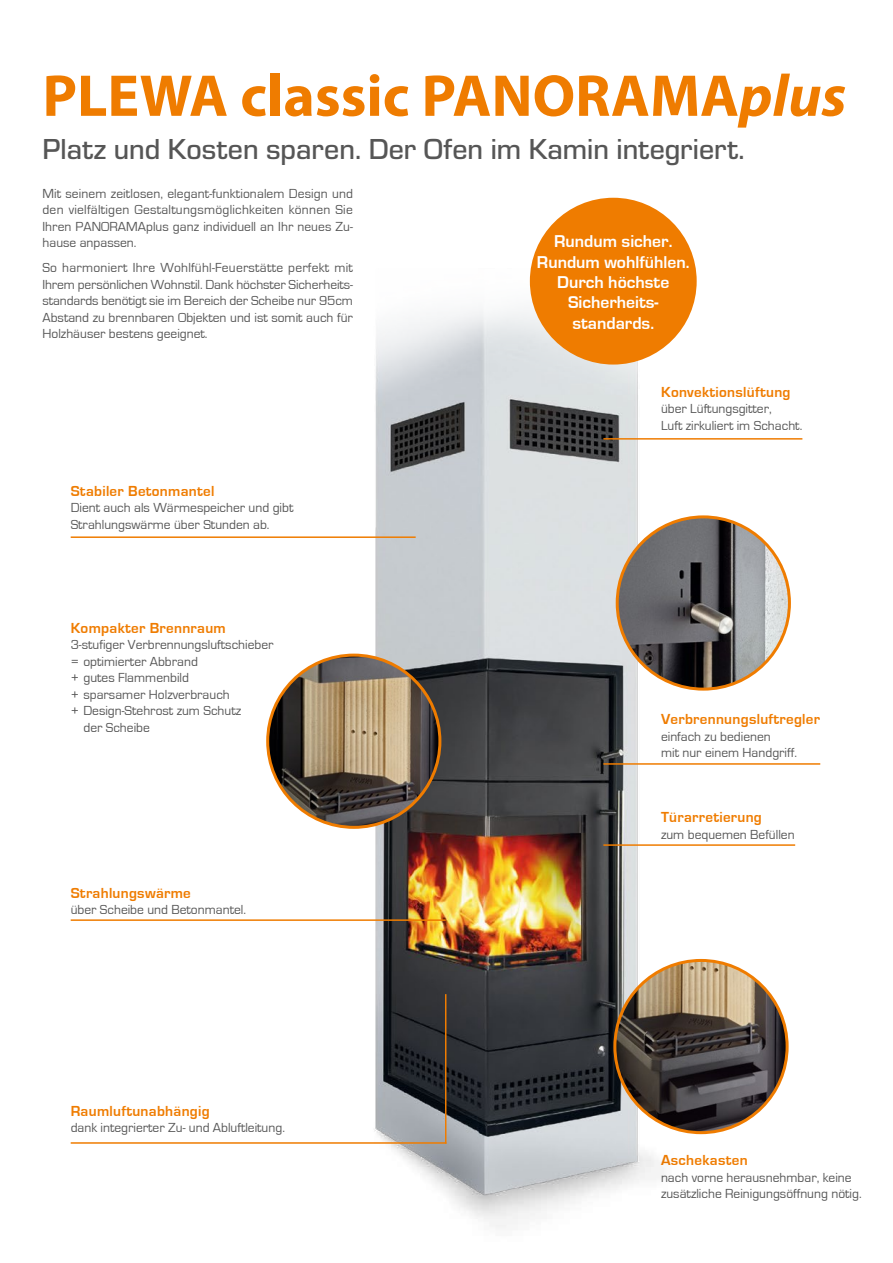
<style>
.page{position:relative;width:893px;height:1263px;background:#fff}
.page>*{position:absolute;margin:0;border:0;box-sizing:border-box;transform-origin:0 0}
.t1{font:700 59.4px "Myriad Pro";color:#ef7c00}
.t2{font:500 30px "Eurostile";color:#565656}
.t3{font:700 17.7px/20.4px "Eurostile";color:#fff;text-align:center}
.t4{font:700 15px "Eurostile";letter-spacing:.02em;color:#ef7c00}
.t5{font:13.5px/16.5px "Eurostile";color:#565656}
.s1{font-style:italic}
</style>
<div class="page">
<img style="left:341px;top:224px;width:345px;height:1004px">
<img style="left:617px;top:517px;width:172px;height:172px;border-radius:86px">
<img style="left:615px;top:960px;width:172px;height:173px;border-radius:86px">
<img style="left:268px;top:655px;width:172px;height:172px;border-radius:86px">
<hr style="left:603px;top:438px;width:199px;height:2px;background:#ef7c00">
<hr style="left:603px;top:763px;width:217px;height:2px;background:#ef7c00">
<hr style="left:603px;top:844px;width:192px;height:2px;background:#ef7c00">
<hr style="left:71px;top:919px;width:375px;height:2px;background:#ef7c00">
<hr style="left:71px;top:536px;width:345px;height:2px;background:#ef7c00">
<hr style="left:71px;top:1142px;width:375px;height:2px;background:#ef7c00">
<hr style="left:445px;top:994px;width:1px;height:150px;background:#ef7c00">
<div style="left:530px;top:198px;width:167px;height:167px;background:#ef7c00;border-radius:50%"></div>
<h1 class="t1" style="left:43px;top:57px;width:805px">PLEWA classic PANORAMA<span class="s1">plus</span></h1>
<h2 class="t2" style="left:43px;top:129px;width:704px">Platz und Kosten sparen. Der Ofen im Kamin integriert.</h2>
<p class="t5" style="left:43px;top:186px;width:312px;text-align:justify">Mit seinem zeitlosen, elegant-funktionalem Design und den vielfältigen Gestaltungsmöglichkeiten können Sie Ihren PANORAMAplus ganz individuell an Ihr neues Zu&shy;hause anpassen.</p>
<p class="t5" style="left:43px;top:260px;width:312px;text-align:justify">So harmoniert Ihre Wohlfühl-Feuerstätte perfekt mit Ihrem persönlichen Wohnstil. Dank höchster Sicherheits&shy;standards benötigt sie im Bereich der Scheibe nur 95cm Abstand zu brennbaren Objekten und ist somit auch für Holzhäuser bestens geeignet.</p>
<p class="t4" style="left:71px;top:483px;width:145px">Stabiler Betonmantel</p>
<p class="t5" style="left:71px;top:500px;width:224px">Dient auch als Wärmespeicher und gibt<br>Strahlungswärme über Stunden ab.</p>
<p class="t4" style="left:71px;top:620px;width:157px">Kompakter Brennraum</p>
<p class="t5" style="left:71px;top:637px;width:204px">3-stufiger Verbrennungsluftschieber</p>
<p class="t5" style="left:71px;top:653px;width:129px">= optimierter Abbrand</p>
<p class="t5" style="left:71px;top:670px;width:120px">+ gutes Flammenbild</p>
<p class="t5" style="left:71px;top:686px;width:161px">+ sparsamer Holzverbrauch</p>
<p class="t5" style="left:71px;top:703px;width:172px">+ Design-Stehrost zum Schutz</p>
<p class="t5" style="left:83px;top:719px;width:68px">der Scheibe</p>
<p class="t4" style="left:71px;top:885px;width:122px">Strahlungswärme</p>
<p class="t5" style="left:71px;top:902px;width:177px">über Scheibe und Betonmantel.</p>
<p class="t4" style="left:71px;top:1102px;width:140px">Raumluftunabhängig</p>
<p class="t5" style="left:71px;top:1120px;width:216px">dank integrierter Zu- und Abluftleitung.</p>
<h3 class="t3" style="left:537px;top:232px;width:154px">Rundum sicher.<br>Rundum wohlfühlen.<br>Durch höchste<br>Sicherheits&shy;standards.</h3>
<p class="t4" style="left:661px;top:384px;width:131px">Konvektionslüftung</p>
<p class="t5" style="left:661px;top:401px;width:143px">über Lüftungsgitter,<br>Luft zirkuliert im Schacht.</p>
<p class="t4" style="left:661px;top:711px;width:161px">Verbrennungsluftregler</p>
<p class="t5" style="left:661px;top:728px;width:137px">einfach zu bedienen<br>mit nur einem Handgriff.</p>
<p class="t4" style="left:661px;top:809px;width:102px">Türarretierung</p>
<p class="t5" style="left:661px;top:826px;width:135px">zum bequemen Befüllen</p>
<p class="t4" style="left:661px;top:1152px;width:88px">Aschekasten</p>
<p class="t5" style="left:661px;top:1169px;width:202px">nach vorne herausnehmbar, keine zusätzliche Reinigungsöffnung nötig.</p>
</div>
